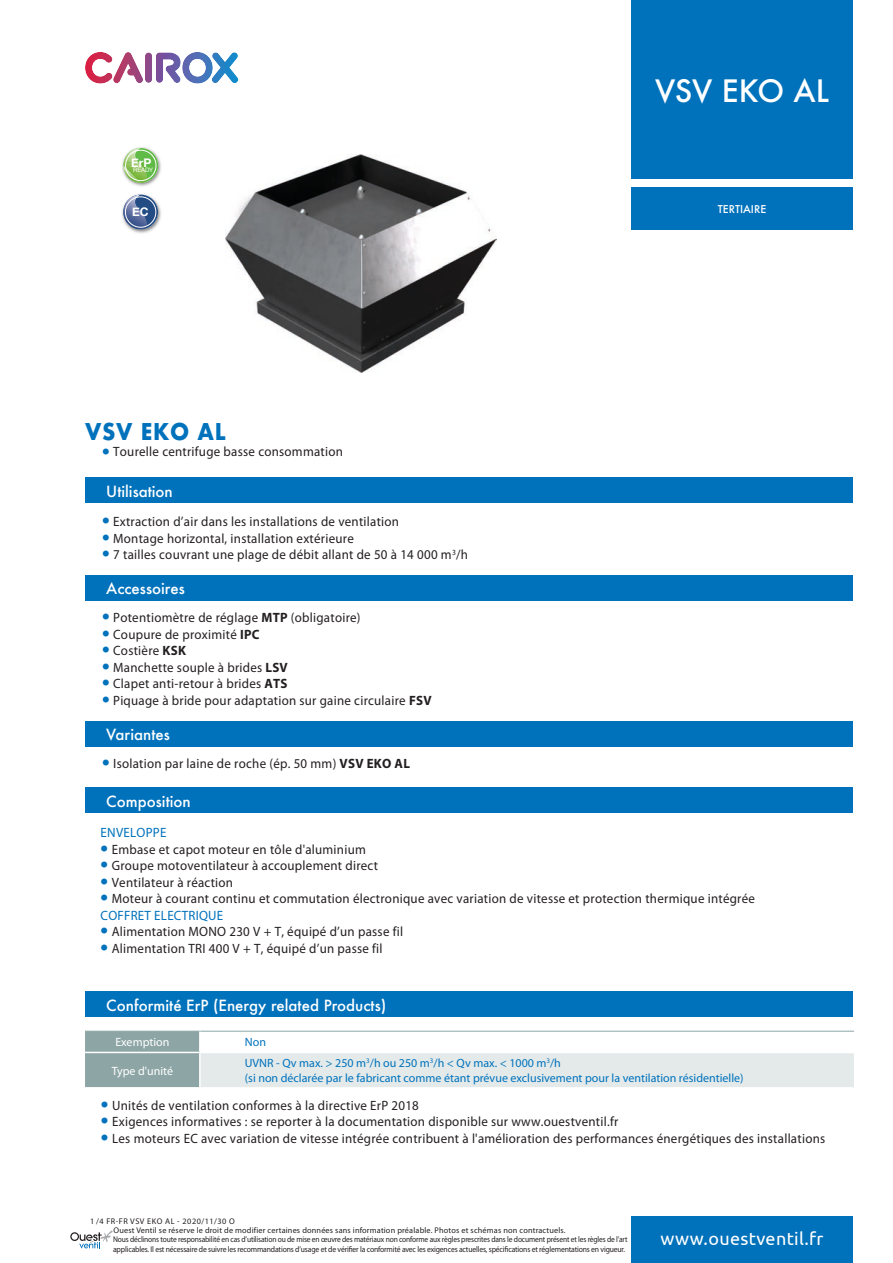
<style>
.page{position:relative;width:893px;height:1263px;background:#fff}
.page>*{position:absolute;margin:0;border:0;box-sizing:border-box;transform-origin:0 0}
.t1{font:500 30px "Futura";color:#fff}
.t2{font:700 22.5px "Futura";letter-spacing:.03em;color:#0072bc;scale:.92 1}
.t3{font:18px "Ubuntu";letter-spacing:.02em;color:#fff}
.t4{font:500 15px "Futura";color:#fff}
.t5{font:13.5px/16.5px "Myriad Pro";letter-spacing:.02em;color:#231f20;scale:.96 1}
.t6{font:13.5px "Myriad Pro";letter-spacing:.02em;color:#231f20}
.t7{font:13.5px "Myriad Pro";letter-spacing:.02em;color:#0072bc;scale:.96 1}
.t8{font:12px/14.4px "Myriad Pro";color:#0072bc}
.t9{font:12px "Myriad Pro";color:#fff}
.t10{font:700 11.85px "Helvetica Neue";color:#fff}
.t11{font:500 10.5px "Futura";color:#fff}
.t12{font:8.25px/9.9px "Myriad Pro";letter-spacing:-.02em;color:#231f20;scale:.91 1}
.t13{font:8.25px "Myriad Pro";letter-spacing:.02em;color:#231f20}
.t14{font:8.25px "Myriad Pro";letter-spacing:.06em;color:#231f20}
.t15{font:6.15px "Helvetica Neue";color:#fff}
.s1{font-weight:900;font-size:21px;color:#0072bc}
.s2{font-weight:700}
.s3{color:#0072bc}
</style>
<div class="page">
<div style="left:631px;top:1216px;width:222px;height:47px;background:#0072bc"></div>
<div style="left:631px;top:0;width:222px;height:179px;background:#0072bc"></div>
<div style="left:631px;top:187px;width:222px;height:43px;background:#0072bc"></div>
<div style="left:145px;top:52px;width:7px;height:31px;background:#8e4989;border-radius:4px"></div>
<svg style="left:156px;top:52px;width:83px;height:32px"></svg>
<svg style="left:85px;top:52px;width:58px;height:32px"></svg>
<svg style="left:70px;top:1230px;width:43px;height:18px"></svg>
<div style="left:85px;top:575px;width:768px;height:26px;background:#0072bc"></div>
<div style="left:85px;top:478px;width:768px;height:25px;background:#0072bc"></div>
<div style="left:85px;top:787px;width:768px;height:26px;background:#0072bc"></div>
<img style="left:122px;top:147px;width:39px;height:39px">
<img style="left:122px;top:163px;width:24px;height:23px">
<svg style="left:123px;top:148px;width:35px;height:36px"></svg>
<div style="left:125px;top:150px;width:31px;height:31px;border:1px solid #fff;border-radius:50%"></div>
<div style="left:85px;top:992px;width:768px;height:25px;background:#0072bc"></div>
<img style="left:225px;top:154px;width:271px;height:218px">
<img style="left:122px;top:194px;width:39px;height:39px">
<svg style="left:123px;top:195px;width:35px;height:34px"></svg>
<svg style="left:123px;top:195px;width:24px;height:34px"></svg>
<div style="left:125px;top:196px;width:31px;height:32px;border:1px solid #fff;border-radius:50%"></div>
<div style="left:85px;top:1032px;width:114px;height:55px;background:#8da5a5"></div>
<div style="left:200px;top:1052px;width:653px;height:36px;background:#e4eaea"></div>
<hr style="left:200px;top:1052px;width:654px;height:1px;background:#fff">
<hr style="left:200px;top:1087px;width:653px;height:1px;background:#fff">
<hr style="left:200px;top:1031px;width:654px;height:1px;background:#8da5a5">
<hr style="left:199px;top:1053px;width:2px;height:34px;background:#fff">
<hr style="left:85px;top:1031px;width:115px;height:1px;background:#8da5a5">
<hr style="left:199px;top:1031px;width:2px;height:21px;background:#fff">
<hr style="left:85px;top:1052px;width:115px;height:1px;background:#fff">
<div style="left:85px;top:721px;width:768px;height:26px;background:#0072bc"></div>
<p class="t10" style="left:131px;top:156px;width:22px">ErP</p>
<p class="t15" style="left:133px;top:166px;width:22px">READY</p>
<p class="t10" style="left:132px;top:205px;width:18px">EC</p>
<h2 class="t2" style="left:85px;top:419px;width:154px">VSV EKO AL</h2>
<p class="t5" style="left:102px;top:444px;width:253px"><span class="s1">•</span> Tourelle centrifuge basse consommation</p>
<p class="t4" style="left:106px;top:484px;width:68px">Utilisation</p>
<p class="t5" style="left:102px;top:514px;width:311px"><span class="s1">•</span> Extraction d’air dans les installations de ventilation</p>
<p class="t5" style="left:102px;top:531px;width:264px"><span class="s1">•</span> Montage horizontal, installation extérieure</p>
<p class="t5" style="left:102px;top:547px;width:383px"><span class="s1">•</span> 7 tailles couvrant une plage de débit allant de 50 à 14 000 m<sup>3</sup>/h</p>
<p class="t4" style="left:106px;top:582px;width:80px">Accessoires</p>
<p class="t5" style="left:102px;top:610px;width:271px"><span class="s1">•</span> Potentiomètre de réglage <span class="s2">MTP</span> (obligatoire)</p>
<p class="t5" style="left:102px;top:627px;width:166px"><span class="s1">•</span> Coupure de proximité <span class="s2">IPC</span></p>
<p class="t5" style="left:102px;top:643px;width:89px"><span class="s1">•</span> Costière <span class="s2">KSK</span></p>
<p class="t5" style="left:102px;top:660px;width:195px"><span class="s1">•</span> Manchette souple à brides <span class="s2">LSV</span></p>
<p class="t5" style="left:102px;top:676px;width:195px"><span class="s1">•</span> Clapet anti-retour à brides <span class="s2">ATS</span></p>
<p class="t5" style="left:102px;top:693px;width:345px"><span class="s1">•</span> Piquage à bride pour adaptation sur gaine circulaire <span class="s2">FSV</span></p>
<p class="t4" style="left:106px;top:728px;width:65px">Variantes</p>
<p class="t6" style="left:102px;top:758px;width:309px"><span class="s1">•</span> Isolation par laine de roche (ép. 50 mm) <span class="s2">VSV EKO AL</span></p>
<p class="t4" style="left:106px;top:794px;width:86px">Composition</p>
<h1 class="t1" style="left:655px;top:77px;width:175px">VSV EKO AL</h1>
<p class="t11" style="left:718px;top:204px;width:50px">TERTIAIRE</p>
<p class="t7" style="left:101px;top:828px;width:70px">ENVELOPPE</p>
<p class="t5" style="left:101px;top:842px;width:278px"><span class="s1">•</span> Embase et capot moteur en tôle d'aluminium</p>
<p class="t5" style="left:101px;top:859px;width:290px"><span class="s1">•</span> Groupe motoventilateur à accouplement direct</p>
<p class="t5" style="left:101px;top:875px;width:139px"><span class="s1">•</span> Ventilateur à réaction</p>
<p class="t5" style="left:101px;top:892px;width:683px"><span class="s1">•</span> Moteur à courant continu et commutation électronique avec variation de vitesse et protection thermique intégrée<br><span class="s3">COFFRET ELECTRIQUE</span></p>
<p class="t5" style="left:101px;top:925px;width:317px"><span class="s1">•</span> Alimentation MONO 230 V + T, équipé d’un passe fil</p>
<p class="t5" style="left:101px;top:941px;width:295px"><span class="s1">•</span> Alimentation TRI 400 V + T, équipé d’un passe fil</p>
<p class="t4" style="left:106px;top:998px;width:281px">Conformité ErP (Energy related Products)</p>
<p class="t9" style="left:115px;top:1038px;width:56px">Exemption</p>
<p class="t8" style="left:245px;top:1036px;width:23px">Non</p>
<p class="t9" style="left:112px;top:1066px;width:63px">Type d'unité</p>
<p class="t8" style="left:245px;top:1057px;width:500px">UVNR - Qv max. &gt; 250 m<sup>3</sup>/h ou 250 m<sup>3</sup>/h &lt; Qv max. &lt; 1000 m<sup>3</sup>/h<br>(si non déclarée par le fabricant comme étant prévue exclusivement pour la ventilation résidentielle)</p>
<p class="t5" style="left:101px;top:1098px;width:333px"><span class="s1">•</span> Unités de ventilation conformes à la directive ErP 2018</p>
<p class="t5" style="left:101px;top:1115px;width:540px"><span class="s1">•</span> Exigences informatives : se reporter à la documentation disponible sur www.ouestventil.fr</p>
<p class="t5" style="left:101px;top:1131px;width:756px"><span class="s1">•</span> Les moteurs EC avec variation de vitesse intégrée contribuent à l'amélioration des performances énergétiques des installations</p>
<p class="t14" style="left:90px;top:1218px;width:146px">1/4 FR-FR VSV EKO AL - 2020/11/30 O</p>
<p class="t12" style="left:113px;top:1235px;width:567px">Nous déclinons toute responsabilité en cas d’utilisation ou de mise en œuvre des matériaux non conforme aux règles prescrites dans le document présent et les règles de l’art applicables. Il est nécessaire de suivre les recommandations d’usage et de vérifier la conformité avec les exigences actuelles, spécifications et réglementations en vigueur.</p>
<p class="t13" style="left:114px;top:1227px;width:454px">Ouest Ventil se réserve le droit de modifier certaines données sans information préalable. Photos et schémas non contractuels.</p>
<h3 class="t3" style="left:660px;top:1228px;width:165px">www.ouestventil.fr</h3>
</div>
